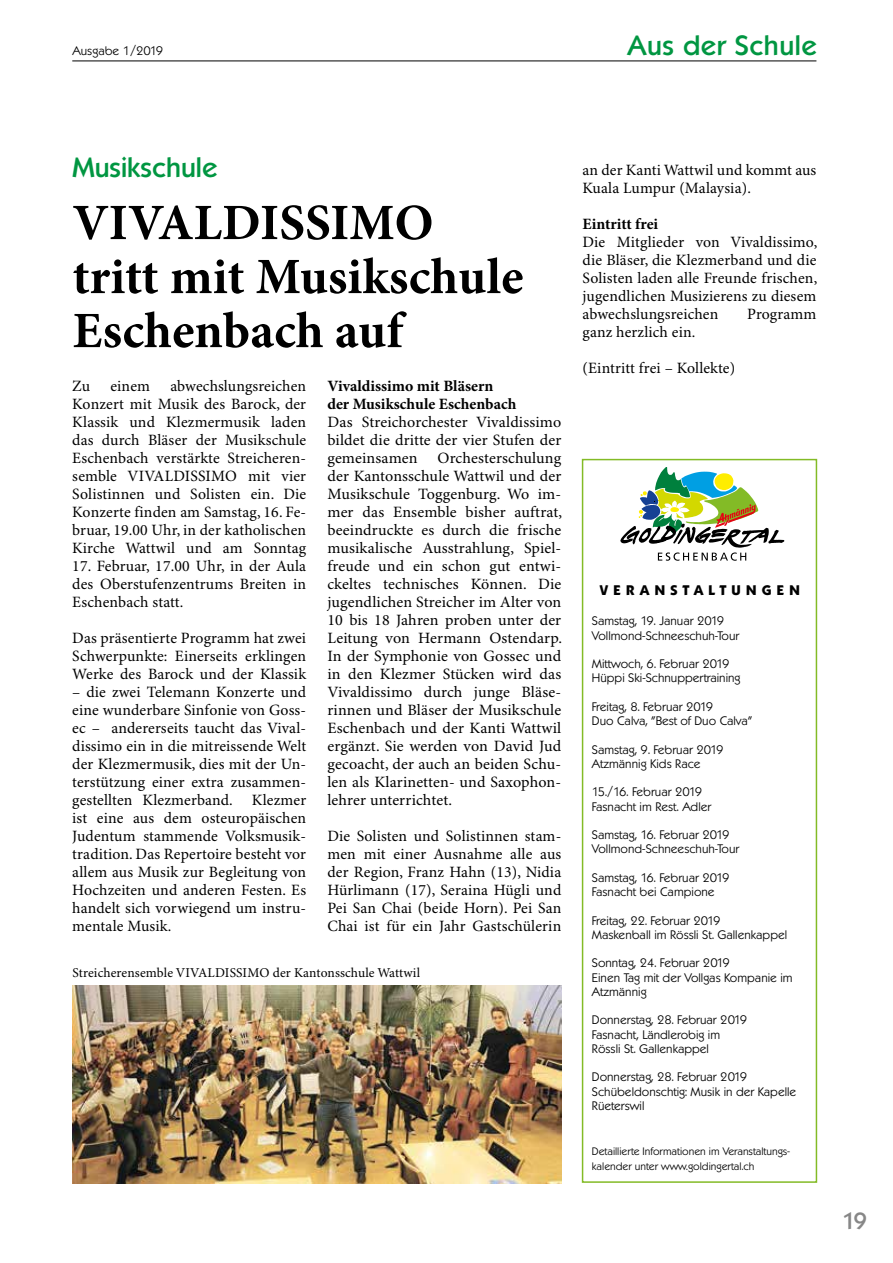
<style>
.page{position:relative;width:893px;height:1263px;background:#fff}
.page>*{position:absolute;margin:0;border:0;box-sizing:border-box;transform-origin:0 0}
.t1{font:700 51px/54px "Minion Pro";color:#000}
.t2{font:500 27px "Koblenz TS";letter-spacing:.02em;color:#009641}
.t3{font:500 27px "Koblenz TS";color:#009641}
.t4{font:500 22.5px "Koblenz TS";color:#878787}
.t5{font:15.75px/18px "Minion Pro";letter-spacing:.01em;color:#000;text-align:justify}
.t6{font:700 15.75px/18px "Minion Pro";color:#000}
.t7{font:13.5px "Minion Pro";letter-spacing:.005em;color:#000}
.t8{font:700 13.5px "Koblenz TS";letter-spacing:.39em;color:#000}
.t9{font:300 12px/14.2px "Koblenz TS";color:#000}
.t10{font:300 10.5px/15px "Koblenz TS";color:#000}
</style>
<div class="page">
<hr style="left:72px;top:61px;width:744px;height:1px;background:#000">
<img style="left:72px;top:985px;width:489px;height:198px">
<div style="left:582px;top:459px;width:235px;height:724px;background:#fff;border:2px solid #83bb26"></div>
<svg style="left:620px;top:467px;width:164px;height:94px"></svg>
<p class="t9" style="left:72px;top:43px;width:92px">Ausgabe 1/2019</p>
<h2 class="t2" style="left:628px;top:29px;width:191px">Aus der Schule</h2>
<h2 class="t3" style="left:72px;top:151px;width:147px">Musikschule</h2>
<h1 class="t1" style="left:72px;top:198px;width:452px">VIVALDISSIMO tritt mit Musikschule<br>Eschenbach auf</h1>
<p class="t5" style="left:72px;top:378px;width:19px">Zu</p>
<p class="t5" style="left:110px;top:378px;width:41px">einem</p>
<p class="t5" style="left:72px;top:378px;width:235px;text-indent:98px">abwechslungsreichen Konzert mit Musik des Barock, der Klassik und Klezmermusik laden das durch Bläser der Musikschule Eschenbach verstärkte Streicheren&shy;semble VIVALDISSIMO mit vier Solistinnen und Solisten ein. Die Konzerte finden am Samstag, 16. Fe&shy;bruar, 19.00 Uhr, in der katholischen Kirche Wattwil und am Sonntag</p>
<p class="t5" style="left:72px;top:558px;width:235px">17. Februar, 17.00 Uhr, in der Aula des Oberstufenzentrums Breiten in Eschenbach statt.</p>
<p class="t5" style="left:72px;top:630px;width:235px">Das präsentierte Programm hat zwei Schwerpunkte: Einerseits erklingen Werke des Barock und der Klassik</p>
<p class="t5" style="left:72px;top:684px;width:235px">– die zwei Telemann Konzerte und eine wunderbare Sinfonie von Goss&shy;ec – andererseits taucht das Vival&shy;dissimo ein in die mitreissende Welt der Klezmermusik, dies mit der Un&shy;terstützung einer extra zusammen&shy;gestellten Klezmerband. Klezmer ist eine aus dem osteuropäischen Judentum stammende Volksmusik&shy;tradition. Das Repertoire besteht vor allem aus Musik zur Begleitung von Hochzeiten und anderen Festen. Es handelt sich vorwiegend um instru&shy;mentale Musik.</p>
<p class="t6" style="left:327px;top:378px;width:190px">Vivaldissimo mit Bläsern der Musikschule Eschenbach</p>
<p class="t5" style="left:327px;top:414px;width:235px">Das Streichorchester Vivaldissimo bildet die dritte der vier Stufen der gemeinsamen</p>
<p class="t5" style="left:327px;top:450px;width:236px;text-indent:110px">Orchesterschulung der Kantonsschule Wattwil und der Musikschule Toggenburg. Wo im&shy;mer das Ensemble bisher auftrat, beeindruckte es durch die frische musikalische Ausstrahlung, Spiel&shy;freude und ein schon gut entwi&shy;ckeltes technisches Können. Die jugendlichen Streicher im Alter von 10 bis 18 Jahren proben unter der Leitung von Hermann Ostendarp.<br>In der Symphonie von Gossec und in den Klezmer Stücken wird das Vivaldissimo durch junge Bläse&shy;rinnen und Bläser der Musikschule Eschenbach und der Kanti Wattwil ergänzt. Sie werden von David Jud gecoacht, der auch an beiden Schu&shy;len als Klarinetten- und Saxophon&shy;lehrer unterrichtet.</p>
<p class="t5" style="left:327px;top:828px;width:235px">Die Solisten und Solistinnen stam&shy;men mit einer Ausnahme alle aus der Region, Franz Hahn (13), Nidia Hürlimann (17), Seraina Hügli und Pei San Chai (beide Horn). Pei San Chai ist für ein Jahr Gastschülerin</p>
<p class="t7" style="left:72px;top:964px;width:349px">Streicherensemble VIVALDISSIMO der Kantonsschule Wattwil</p>
<p class="t5" style="left:583px;top:162px;width:235px">an der Kanti Wattwil und kommt aus<br>Kuala Lumpur (Malaysia).</p>
<p class="t6" style="left:583px;top:216px;width:77px">Eintritt frei</p>
<p class="t5" style="left:583px;top:234px;width:236px">Die Mitglieder von Vivaldissimo, die Bläser, die Klezmerband und die Solisten laden alle Freunde frischen, jugendlichen Musizierens zu diesem abwechslungsreichen</p>
<p class="t5" style="left:747px;top:306px;width:71px">Programm</p>
<p class="t5" style="left:583px;top:324px;width:114px">ganz herzlich ein.</p>
<p class="t5" style="left:583px;top:360px;width:154px">(Eintritt frei – Kollekte)</p>
<p class="t8" style="left:600px;top:581px;width:201px">VERANSTALTUNGEN</p>
<p class="t9" style="left:592px;top:614px;width:149px">Samstag, 19. Januar 2019<br>Vollmond-Schneeschuh-Tour</p>
<p class="t9" style="left:592px;top:657px;width:150px">Mittwoch, 6. Februar 2019<br>Hüppi Ski-Schnuppertraining</p>
<p class="t9" style="left:592px;top:699px;width:162px">Freitag, 8. Februar 2019<br>Duo Calva, "Best of Duo Calva"</p>
<p class="t9" style="left:592px;top:742px;width:133px">Samstag, 9. Februar 2019<br>Atzmännig Kids Race</p>
<p class="t9" style="left:592px;top:785px;width:121px">15./16. Februar 2019<br>Fasnacht im Rest. Adler</p>
<p class="t9" style="left:592px;top:828px;width:149px">Samstag, 16. Februar 2019<br>Vollmond-Schneeschuh-Tour</p>
<p class="t9" style="left:592px;top:870px;width:139px">Samstag, 16. Februar 2019<br>Fasnacht bei Campione</p>
<p class="t9" style="left:592px;top:913px;width:197px">Freitag, 22. Februar 2019<br>Maskenball im Rössli St. Gallenkappel</p>
<p class="t9" style="left:592px;top:956px;width:202px">Sonntag, 24. Februar 2019<br>Einen Tag mit der Vollgas Kompanie im<br>Atzmännig</p>
<p class="t9" style="left:592px;top:1013px;width:157px">Donnerstag, 28. Februar 2019<br>Fasnacht, Ländlerobig im<br>Rössli St. Gallenkappel</p>
<p class="t9" style="left:592px;top:1070px;width:206px">Donnerstag, 28. Februar 2019<br>Schübeldonschtig: Musik in der Kapelle<br>Rüeterswil</p>
<p class="t10" style="left:592px;top:1144px;width:200px">Detaillierte Informationen im Veranstaltungs&shy;kalender unter www.goldingertal.ch</p>
<h3 class="t4" style="left:842px;top:1207px;width:27px">19</h3>
</div>
